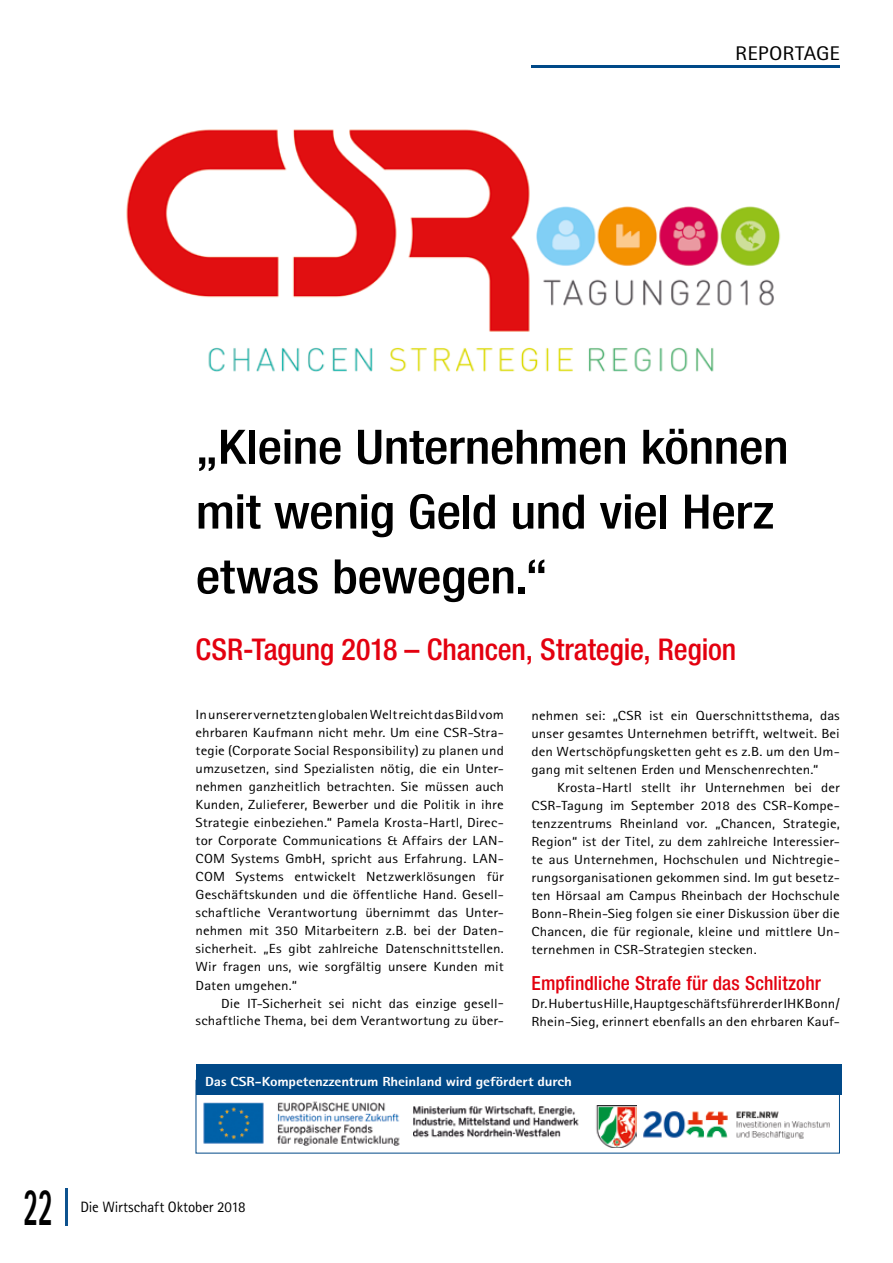
<style>
.page{position:relative;width:893px;height:1263px;background:#fff}
.page>*{position:absolute;margin:0;border:0;box-sizing:border-box;transform-origin:0 0}
.t1{font:800 54px "Rotis Sans Serif Std";color:#000;scale:.5 1}
.t2{font:500 condensed 47.55px/64.8px "Helvetica Neue LT Std";letter-spacing:-.01em;color:#000;scale:1.12 1}
.t3{font:500 condensed 30px "Helvetica Neue LT Std";letter-spacing:-.005em;color:#e3000f}
.t4{font:19.8px "Rotis Sans Serif Std";color:#000;scale:1.14 1}
.t5{font:500 condensed 19.5px "Helvetica Neue LT Std";letter-spacing:.005em;color:#e3000f}
.t6{font:15px "Rotis Sans Serif Std";letter-spacing:-.01em;color:#000}
.t7{font:13.2px/18px "Rotis Sans Serif Std";letter-spacing:.005em;color:#000;text-align:justify;scale:1.14 1}
.t8{font:800 13.2px "Rotis Sans Serif Std";letter-spacing:-.01em;color:#fff;scale:1.14 1}
</style>
<div class="page">
<hr style="left:65px;top:1188px;width:3px;height:38px;background:#004988">
<hr style="left:531px;top:65px;width:309px;height:3px;background:#004988">
<img style="left:126px;top:129px;width:655px;height:243px">
<img style="left:203px;top:1101px;width:197px;height:45px">
<img style="left:414px;top:1105px;width:222px;height:42px">
<img style="left:643px;top:1111px;width:187px;height:28px">
<div style="left:196px;top:1065px;width:645px;height:30px;background:#004988"></div>
<div style="left:196px;top:1080px;width:644px;height:73px;border:1px solid #004988"></div>
<h3 class="t4" style="left:735px;top:41px;width:93px">REPORTAGE</h3>
<h2 class="t2" style="left:196px;top:414px;width:531px">„Kleine Unternehmen können mit wenig Geld und viel Herz etwas bewegen.“</h2>
<h3 class="t3" style="left:196px;top:631px;width:542px">CSR-Tagung 2018 – Chancen, Strategie, Region</h3>
<p class="t7" style="left:196px;top:706px;width:272px">In unserer vernetzten globalen Welt reicht das Bild vom ehrbaren Kaufmann nicht mehr. Um eine CSR-Stra&shy;tegie (Corporate Social Responsibility) zu planen und umzusetzen, sind Spezialisten nötig, die ein Unter&shy;nehmen ganzheitlich betrachten. Sie müssen auch Kunden, Zulieferer, Bewerber und die Politik in ihre Strategie einbeziehen.“ Pamela Krosta-Hartl, Direc&shy;tor Corporate Communications &amp; Affairs der LAN-COM Systems GmbH, spricht aus Erfahrung. LAN-COM Systems entwickelt Netzwerklösungen für Geschäftskunden und die öffentliche Hand. Gesell&shy;schaftliche Verantwortung übernimmt das Unter&shy;nehmen mit 350 Mitarbeitern z.B. bei der Daten&shy;sicherheit. „Es gibt zahlreiche Datenschnittstellen.<br>Wir fragen uns, wie sorgfältig unsere Kunden mit Daten umgehen.“</p>
<p class="t7" style="left:196px;top:994px;width:272px;text-align:right">Die IT-Sicherheit sei nicht das einzige gesell&shy;schaftliche Thema, bei dem Verantwortung zu über-</p>
<p class="t7" style="left:531px;top:707px;width:272px">nehmen sei: „CSR ist ein Querschnittsthema, das unser gesamtes Unternehmen betrifft, weltweit. Bei den Wertschöpfungsketten geht es z.B. um den Um&shy;gang mit seltenen Erden und Menschenrechten.“</p>
<p class="t7" style="left:531px;top:779px;width:272px;text-indent:26px">Krosta-Hartl stellt ihr Unternehmen bei der CSR-Tagung im September 2018 des CSR-Kompe&shy;tenzzentrums Rheinland vor. „Chancen, Strategie, Region“ ist der Titel, zu dem zahlreiche Interessier&shy;te aus Unternehmen, Hochschulen und Nichtregie&shy;rungsorganisationen gekommen sind. Im gut besetz&shy;ten Hörsaal am Campus Rheinbach der Hochschule Bonn-Rhein-Sieg folgen sie einer Diskussion über die Chancen, die für regionale, kleine und mittlere Un&shy;ternehmen in CSR-Strategien stecken.</p>
<h3 class="t5" style="left:531px;top:972px;width:291px">Empfindliche Strafe für das Schlitzohr</h3>
<p class="t7" style="left:531px;top:995px;width:272px">Dr. Hubertus Hille, Hauptgeschäftsführer der IHK Bonn/<br>Rhein-Sieg, erinnert ebenfalls an den ehrbaren Kauf-</p>
<p class="t8" style="left:205px;top:1073px;width:323px">Das CSR-Kompetenzzentrum Rheinland wird gefördert durch</p>
<h1 class="t1" style="left:23px;top:1173px;width:61px">22</h1>
<p class="t6" style="left:80px;top:1198px;width:167px">Die Wirtschaft Oktober 2018</p>
</div>
